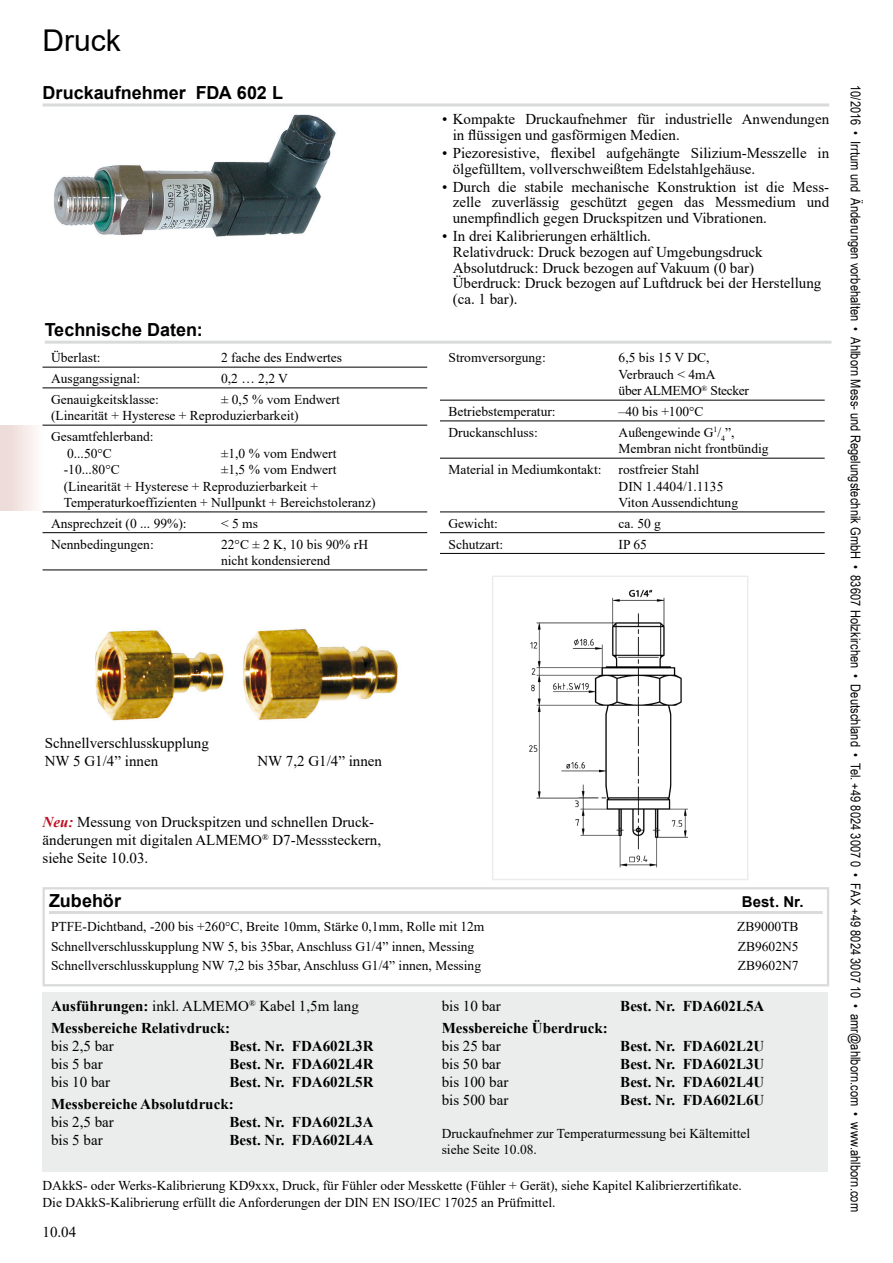
<style>
.page{position:relative;width:893px;height:1263px;background:#fff}
.page>*{position:absolute;margin:0;border:0;box-sizing:border-box;transform-origin:0 0}
.t1{font:30px "Arial";color:#000}
.t2{font:700 18px "Arial";color:#000}
.t3{font:15px/15.8px "Times New Roman";color:#000}
.t4{font:700 15px/22.2px "Times New Roman";color:#000}
.t5{font:700 15px "Arial";letter-spacing:.01em;color:#000}
.t6{font:13.5px/16.5px "Times New Roman";color:#000}
.t7{font:13.5px "Arial Narrow";letter-spacing:.005em;color:#000}
.t8{font:13.5px/16.5px "Times New Roman";letter-spacing:-.025em;color:#000}
.s1{font-weight:700;font-style:italic;color:#bd0e1e}
.s2{font-weight:400}
</style>
<div class="page">
<div style="left:0;top:425px;width:43px;height:85px;background:linear-gradient(to right,#ead6d2,#fefcfb)"></div>
<hr style="left:49px;top:911px;width:774px;height:3px;background:#d9dadb">
<div style="left:43px;top:887px;width:786px;height:99px;border:2px solid #d9dadb"></div>
<div style="left:43px;top:992px;width:785px;height:179px;background:#ebeded"></div>
<img style="left:43px;top:106px;width:315px;height:131px">
<hr style="left:43px;top:367px;width:384px;height:1px;background:#000">
<hr style="left:43px;top:387px;width:384px;height:1px;background:#000">
<hr style="left:43px;top:425px;width:384px;height:1px;background:#000">
<hr style="left:43px;top:511px;width:384px;height:1px;background:#000">
<hr style="left:43px;top:532px;width:384px;height:1px;background:#000">
<hr style="left:43px;top:569px;width:384px;height:1px;background:#000">
<hr style="left:440px;top:400px;width:385px;height:1px;background:#000">
<hr style="left:440px;top:420px;width:385px;height:1px;background:#000">
<hr style="left:440px;top:458px;width:385px;height:1px;background:#000">
<hr style="left:440px;top:511px;width:385px;height:1px;background:#000">
<hr style="left:440px;top:532px;width:385px;height:1px;background:#000">
<hr style="left:440px;top:553px;width:385px;height:1px;background:#000">
<img style="left:529px;top:589px;width:159px;height:279px">
<div style="left:492px;top:575px;width:256px;height:305px;border:2px solid #ebeded"></div>
<img style="left:95px;top:629px;width:303px;height:92px">
<hr style="left:43px;top:103px;width:786px;height:3px;background:#d9dadb">
<hr style="left:45px;top:341px;width:786px;height:3px;background:#d9dadb">
<h1 class="t1" style="left:43px;top:19px;width:80px">Druck</h1>
<h2 class="t2" style="left:43px;top:80px;width:242px">Druckaufnehmer FDA 602 L</h2>
<h2 class="t2" style="left:45px;top:317px;width:160px">Technische Daten:</h2>
<p class="t6" style="left:51px;top:349px;width:51px">Überlast:</p>
<p class="t6" style="left:221px;top:349px;width:123px">2 fache des Endwertes</p>
<p class="t6" style="left:51px;top:370px;width:91px">Ausgangssignal:</p>
<p class="t6" style="left:221px;top:370px;width:68px">0,2 … 2,2 V</p>
<p class="t6" style="left:51px;top:391px;width:109px">Genauigkeitsklasse:</p>
<p class="t6" style="left:51px;top:391px;width:290px;text-indent:170px">± 0,5 % vom Endwert (Linearität + Hysterese + Reproduzierbarkeit)</p>
<p class="t6" style="left:67px;top:428px;width:88px;text-indent:-16px">Gesamtfehlerband:<br>0...50°C</p>
<p class="t6" style="left:221px;top:444px;width:117px">±1,0 % vom Endwert</p>
<p class="t6" style="left:64px;top:461px;width:313px;text-indent:157px">±1,5 % vom Endwert (Linearität + Hysterese + Reproduzierbarkeit +<br>Temperaturkoeffizienten + Nullpunkt + Bereichstoleranz)</p>
<p class="t6" style="left:51px;top:515px;width:137px">Ansprechzeit (0 ... 99%):</p>
<p class="t6" style="left:221px;top:515px;width:38px">&lt; 5 ms</p>
<p class="t6" style="left:51px;top:535px;width:104px">Nennbedingungen:</p>
<p class="t6" style="left:221px;top:535px;width:149px">22°C ± 2 K, 10 bis 90% rH nicht kondensierend</p>
<p class="t6" style="left:64px;top:461px;width:58px">-10...80°C</p>
<p class="t3" style="left:453px;top:111px;width:378px;text-indent:-11px">• Kompakte Druckaufnehmer für industrielle Anwendungen in flüssigen und gasförmigen Medien.</p>
<p class="t3" style="left:453px;top:145px;width:378px;text-indent:-11px">• Piezoresistive, flexibel aufgehängte Silizium-Messzelle in ölgefülltem, vollverschweißtem Edelstahlgehäuse.</p>
<p class="t3" style="left:453px;top:178px;width:378px;text-align:justify;text-indent:-11px">• Durch die stabile mechanische Konstruktion ist die Mess&shy;zelle zuverlässig geschützt gegen das Messmedium und unempfindlich gegen Druckspitzen und Vibrationen.</p>
<p class="t3" style="left:453px;top:228px;width:370px;text-indent:-11px">• In drei Kalibrierungen erhältlich.<br>Relativdruck: Druck bezogen auf Umgebungsdruck Absolutdruck: Druck bezogen auf Vakuum (0 bar)<br>Überdruck: Druck bezogen auf Luftdruck bei der Herstellung (ca. 1 bar).</p>
<p class="t6" style="left:448px;top:349px;width:99px">Stromversorgung:</p>
<p class="t8" style="left:619px;top:349px;width:132px">6,5 bis 15 V DC,<br>Verbrauch &lt; 4mA<br>über ALMEMO<sup>®</sup> Stecker</p>
<p class="t6" style="left:448px;top:403px;width:109px">Betriebstemperatur:</p>
<p class="t6" style="left:619px;top:403px;width:87px">–40 bis +100°C</p>
<p class="t6" style="left:448px;top:424px;width:91px">Druckanschluss:</p>
<p class="t6" style="left:619px;top:424px;width:151px">Außengewinde G<sup>1</sup>/<sub>4</sub>”,<br>Membran nicht frontbündig</p>
<p class="t6" style="left:448px;top:461px;width:154px">Material in Mediumkontakt:</p>
<p class="t6" style="left:619px;top:461px;width:121px">rostfreier Stahl<br>DIN 1.4404/1.1135<br>Viton Aussendichtung</p>
<p class="t6" style="left:448px;top:515px;width:51px">Gewicht:</p>
<p class="t6" style="left:619px;top:515px;width:44px">ca. 50 g</p>
<p class="t6" style="left:448px;top:535px;width:56px">Schutzart:</p>
<p class="t6" style="left:619px;top:535px;width:30px">IP 65</p>
<p class="t3" style="left:45px;top:734px;width:166px;line-height:18px">Schnellverschlusskupplung<br>NW 5 G1/4” innen</p>
<p class="t3" style="left:257px;top:753px;width:126px">NW 7,2 G1/4” innen</p>
<p class="t3" style="left:43px;top:813px;width:340px;line-height:18px"><span class="s1">Neu:</span> Messung von Druckspitzen und schnellen Druck&shy;änderungen mit digitalen ALMEMO<sup>®</sup> D7-Messsteckern, siehe Seite 10.03.</p>
<h2 class="t2" style="left:49px;top:888px;width:73px">Zubehör</h2>
<p class="t5" style="left:742px;top:891px;width:63px">Best. Nr.</p>
<p class="t6" style="left:51px;top:918px;width:435px">PTFE-Dichtband, -200 bis +260°C, Breite 10mm, Stärke 0,1mm, Rolle mit 12m</p>
<p class="t6" style="left:737px;top:918px;width:63px">ZB9000TB</p>
<p class="t6" style="left:51px;top:937px;width:425px">Schnellverschlusskupplung NW 5, bis 35bar, Anschluss G1/4” innen, Messing</p>
<p class="t6" style="left:738px;top:937px;width:62px">ZB9602N5</p>
<p class="t6" style="left:51px;top:956px;width:432px">Schnellverschlusskupplung NW 7,2 bis 35bar, Anschluss G1/4” innen, Messing</p>
<p class="t6" style="left:738px;top:956px;width:62px">ZB9602N7</p>
<p class="t4" style="left:51px;top:994px;width:309px">Ausführungen: <span class="s2">inkl. ALMEMO</span><sup>®</sup> <span class="s2">Kabel 1,5m lang<br></span>Messbereiche Relativdruck:</p>
<p class="t3" style="left:51px;top:1038px;width:64px">bis 2,5 bar</p>
<p class="t4" style="left:230px;top:1034px;width:146px">Best. Nr. FDA602L3R</p>
<p class="t3" style="left:51px;top:1056px;width:53px">bis 5 bar</p>
<p class="t4" style="left:230px;top:1052px;width:146px">Best. Nr. FDA602L4R</p>
<p class="t3" style="left:51px;top:1074px;width:61px">bis 10 bar</p>
<p class="t4" style="left:51px;top:1070px;width:324px;text-indent:179px">Best. Nr. FDA602L5R<br>Messbereiche Absolutdruck:</p>
<p class="t3" style="left:51px;top:1114px;width:64px">bis 2,5 bar</p>
<p class="t4" style="left:230px;top:1111px;width:146px">Best. Nr. FDA602L3A</p>
<p class="t3" style="left:51px;top:1132px;width:53px">bis 5 bar</p>
<p class="t4" style="left:230px;top:1129px;width:146px">Best. Nr. FDA602L4A</p>
<p class="t3" style="left:442px;top:997px;width:61px">bis 10 bar</p>
<p class="t4" style="left:620px;top:994px;width:146px">Best. Nr. FDA602L5A</p>
<p class="t4" style="left:442px;top:1016px;width:167px">Messbereiche Überdruck:</p>
<p class="t3" style="left:442px;top:1038px;width:61px">bis 25 bar</p>
<p class="t4" style="left:620px;top:1034px;width:146px">Best. Nr. FDA602L2U</p>
<p class="t3" style="left:442px;top:1056px;width:61px">bis 50 bar</p>
<p class="t4" style="left:620px;top:1052px;width:146px">Best. Nr. FDA602L3U</p>
<p class="t3" style="left:442px;top:1074px;width:68px">bis 100 bar</p>
<p class="t4" style="left:620px;top:1070px;width:146px">Best. Nr. FDA602L4U</p>
<p class="t3" style="left:442px;top:1092px;width:68px">bis 500 bar</p>
<p class="t4" style="left:620px;top:1088px;width:146px">Best. Nr. FDA602L6U</p>
<p class="t6" style="left:442px;top:1124px;width:310px">Druckaufnehmer zur Temperaturmessung bei Kältemittel siehe Seite 10.08.</p>
<p class="t6" style="left:43px;top:1177px;width:701px">DAkkS- oder Werks-Kalibrierung KD9xxx, Druck, für Fühler oder Messkette (Fühler + Gerät), siehe Kapitel Kalibrierzertifikate.<br>Die DAkkS-Kalibrierung erfüllt die Anforderungen der DIN EN ISO/IEC 17025 an Prüfmittel.</p>
<p class="t3" style="left:43px;top:1224px;width:35px">10.04</p>
<p class="t7" style="left:863px;top:85px;width:1128px;rotate:90deg">10/2016 • Irrtum und Änderungen vorbehalten • Ahlborn Mess- und Regelungstechnik GmbH • 83607 Holzkirchen • Deutschland • Tel. +49 8024 3007 0 • FAX +49 8024 3007 10 • amr@ahlborn.com • www.ahlborn.com</p>
</div>
